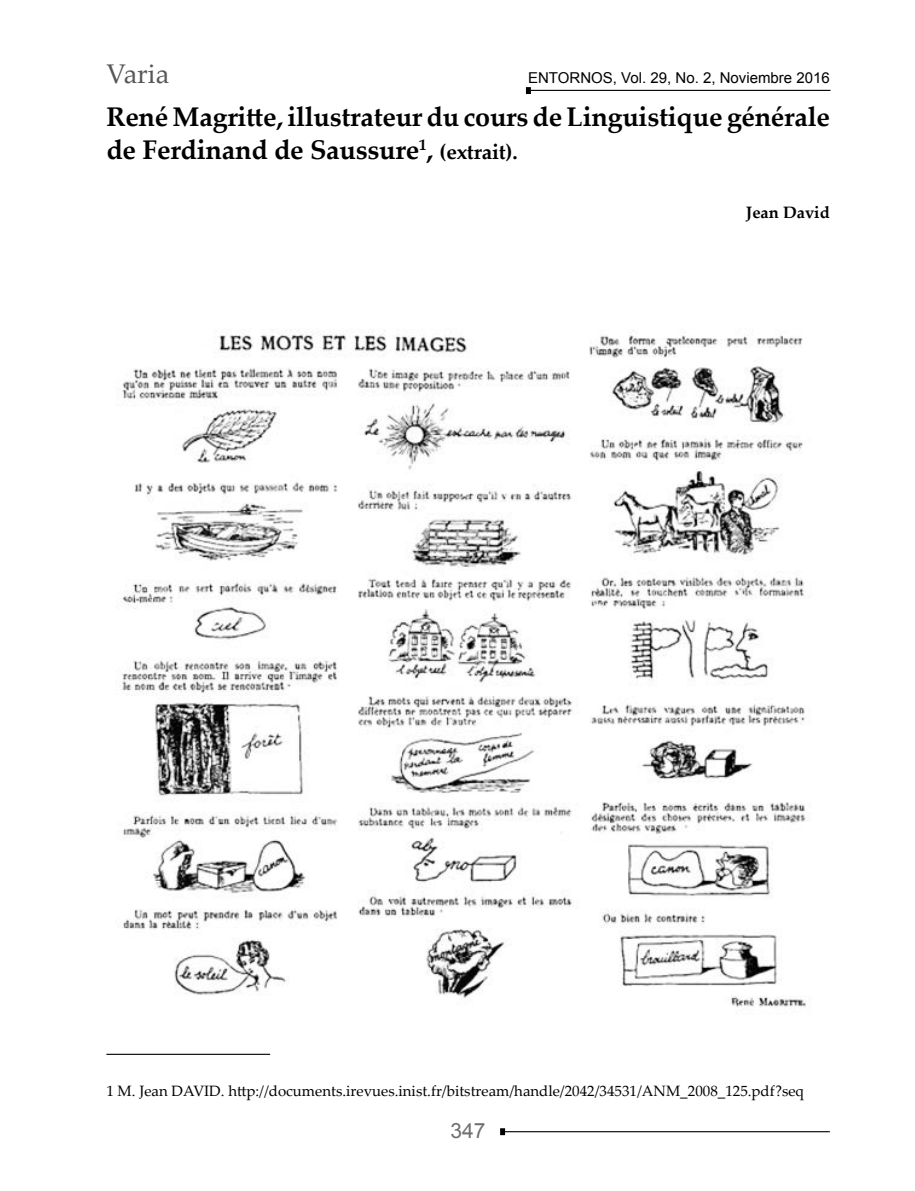
<style>
.page{position:relative;width:915px;height:1191px;background:#fff}
.page>*{position:absolute;margin:0;border:0;box-sizing:border-box;transform-origin:0 0}
.t1{font:700 27px/32.4px "Palatino Linotype";letter-spacing:-.01em;color:#000}
.t2{font:27px "Palatino Linotype";color:#575756}
.t3{font:21px "Arial";color:#706f6f}
.t4{font:700 16.5px "Palatino Linotype";color:#000}
.t5{font:15px "Palatino Linotype";color:#000}
.t6{font:15px "Arial";color:#000}
.s1{font-size:21px}
</style>
<div class="page">
<hr style="left:530px;top:90px;width:300px;height:1px;background:#000">
<svg style="left:525px;top:87px;width:5px;height:7px"></svg>
<hr style="left:502px;top:1131px;width:327px;height:1px;background:#000">
<svg style="left:500px;top:1128px;width:5px;height:7px"></svg>
<hr style="left:106px;top:1053px;width:164px;height:1px;background:#000">
<img style="left:121px;top:329px;width:686px;height:679px">
<h1 class="t2" style="left:106px;top:55px;width:64px">Varia</h1>
<p class="t6" style="left:528px;top:68px;width:303px">ENTORNOS, Vol. 29, No. 2, Noviembre 2016</p>
<h1 class="t1" style="left:106px;top:100px;width:724px">René Magritte, illustrateur du cours de Linguistique générale de Ferdinand de Saussure<sup>1</sup>, <span class="s1">(extrait).</span></h1>
<p class="t4" style="left:745px;top:201px;width:85px">Jean David</p>
<p class="t5" style="left:106px;top:1080px;width:698px">1 M. Jean DAVID. http://documents.irevues.inist.fr/bitstream/handle/2042/34531/ANM_2008_125.pdf?seq</p>
<h2 class="t3" style="left:450px;top:1116px;width:37px">347</h2>
</div>
